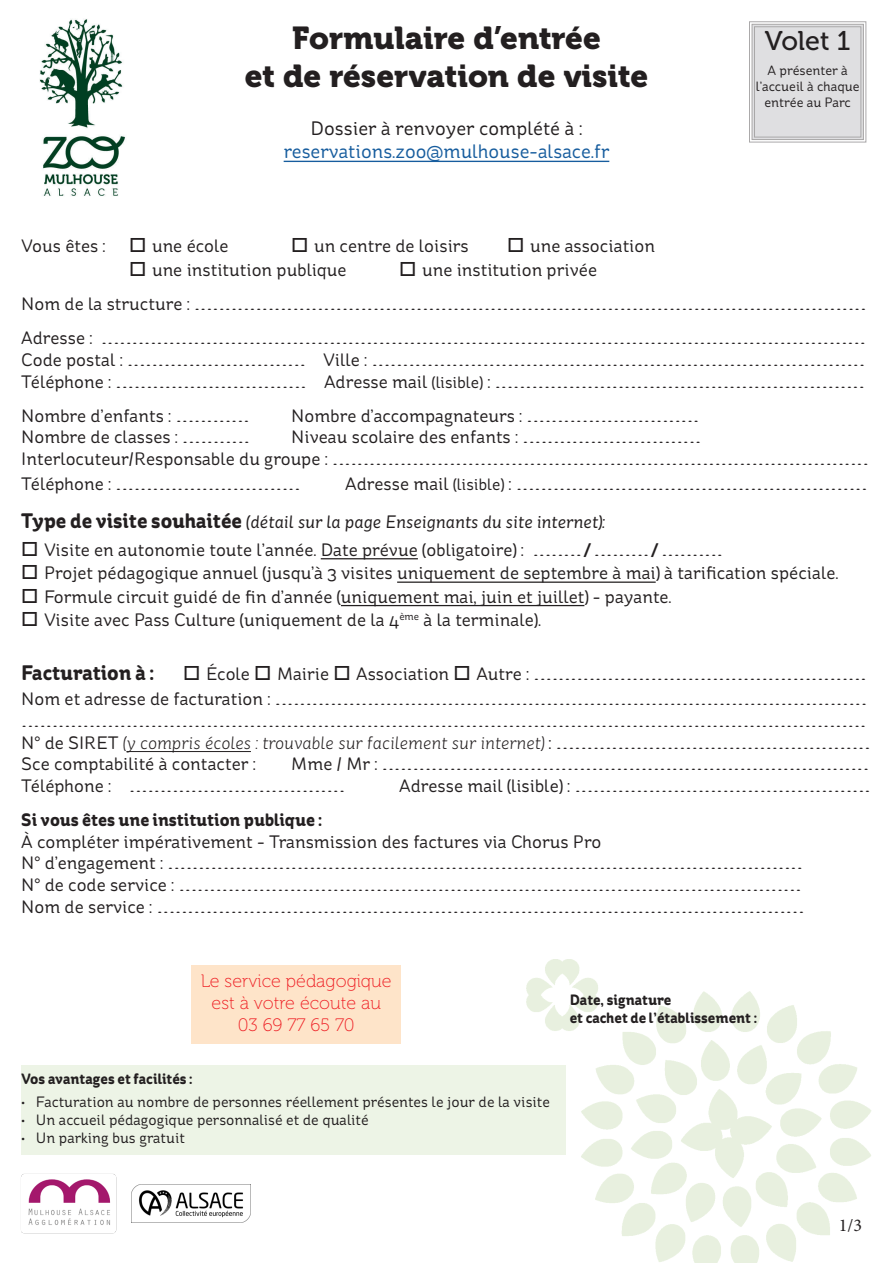
<style>
.page{position:relative;width:893px;height:1263px;background:#fff}
.page>*{position:absolute;margin:0;border:0;box-sizing:border-box;transform-origin:0 0}
.Grand_titre{font:31.5px "Museo 900";color:#231f20}
.t1{font:27px "Museo 500";letter-spacing:-.005em;color:#231f20}
.Texte{font:700 21px "St Ryde";color:#231f20}
.Texte-2{font:19.5px "St Ryde";color:#175d9e}
.Texte-3{font:19.5px "St Ryde";color:#231f20}
.Texte-4{font:300 18px/21.6px "St Ryde";color:#231f20;scale:2.24 1}
.Texte-5{font:18px "St Ryde";color:#231f20}
.Texte-6{font:italic 18px "St Ryde";color:#231f20}
.t2{font:18px/21.6px "Museo 100";color:#ee1d23;text-align:center}
.t3{font:18px "Minion Pro";color:#231f20}
.t4{font:15px "St Ryde";color:#231f20}
.Texte-7{font:700 15px "St Ryde";color:#231f20}
.t5{font:13.5px/16.2px "St Ryde";color:#231f20;text-align:center}
.s1{font-weight:400}
.s2{font-weight:400;font-size:16.5px}
.s3{font-weight:300}
.s4{font-weight:700;font-style:normal;font-size:21px}
.s5{font-style:italic}
.s6{font-weight:700}
</style>
<div class="page">
<img style="left:526px;top:959px;width:345px;height:304px">
<hr style="left:284px;top:161px;width:325px;height:1px;background:#175d9e">
<hr style="left:321px;top:558px;width:97px;height:1px;background:#231f20">
<hr style="left:397px;top:581px;width:259px;height:2px;background:#231f20">
<hr style="left:341px;top:605px;width:243px;height:1px;background:#231f20">
<hr style="left:127px;top:751px;width:124px;height:1px;background:#231f20">
<div style="left:21px;top:1065px;width:545px;height:31px;background:#edf4e6"></div>
<div style="left:21px;top:1088px;width:545px;height:30px;background:#edf4e6"></div>
<div style="left:21px;top:1106px;width:545px;height:30px;background:#edf4e6"></div>
<div style="left:21px;top:1124px;width:545px;height:30px;background:#edf4e6"></div>
<img style="left:39px;top:19px;width:87px;height:177px">
<svg style="left:749px;top:21px;width:118px;height:122px;background:#dbdbdd"></svg>
<div style="left:191px;top:965px;width:210px;height:57px;background:#fee4c9"></div>
<div style="left:191px;top:1008px;width:210px;height:35px;background:#fee4c9"></div>
<img style="left:131px;top:1184px;width:120px;height:39px">
<img style="left:21px;top:1173px;width:96px;height:61px">
<p class="Grand_titre" style="left:292px;top:20px;width:310px">Formulaire d’entrée</p>
<p class="Grand_titre" style="left:245px;top:58px;width:405px">et de réservation de visite</p>
<p class="Texte-3" style="left:311px;top:117px;width:273px">Dossier à renvoyer complété à :</p>
<p class="Texte-2" style="left:284px;top:140px;width:327px">reservations.zoo@mulhouse-alsace.fr</p>
<p class="t1" style="left:765px;top:26px;width:87px">Volet 1</p>
<p class="t5" style="left:756px;top:62px;width:105px">A présenter à l’accueil à chaque entrée au Parc</p>
<p class="Texte-5" style="left:21px;top:235px;width:209px">Vous êtes : □ une école</p>
<p class="Texte-5" style="left:291px;top:235px;width:179px">□ un centre de loisirs</p>
<p class="Texte-5" style="left:507px;top:235px;width:149px">□ une association</p>
<p class="Texte-5" style="left:129px;top:259px;width:219px">□ une institution publique</p>
<p class="Texte-5" style="left:399px;top:259px;width:199px">□ une institution privée</p>
<p class="Texte-4" style="left:21px;top:293px;width:379px"><span class="s1">Nom de la structure :</span> .............................................................................................................</p>
<p class="Texte-4" style="left:21px;top:327px;width:379px;text-align:justify"><span class="s1">Adresse :</span> ............................................................................................................................<br><span class="s1">Code postal :</span> ............................. <span class="s1">Ville :</span> ................................................................................<br><span class="s1">Téléphone :</span> ............................... <span class="s1">Adresse mail</span> <span class="s2">(lisible)</span> <span class="s1">:</span> ............................................................</p>
<p class="Texte-5" style="left:21px;top:405px;width:230px">Nombre d’enfants : <span class="s3">............</span></p>
<p class="Texte-4" style="left:291px;top:405px;width:184px"><span class="s1">Nombre d’accompagnateurs :</span> ............................</p>
<p class="Texte-5" style="left:21px;top:427px;width:230px">Nombre de classes : <span class="s3">...........</span></p>
<p class="Texte-4" style="left:291px;top:426px;width:185px"><span class="s1">Niveau scolaire des enfants :</span> .............................</p>
<p class="Texte-4" style="left:21px;top:446px;width:380px;line-height:25.2px"><span class="s1">Interlocuteur/Responsable du groupe :</span> .......................................................................................<br><span class="s1">Téléphone :</span> ..............................</p>
<p class="Texte-4" style="left:345px;top:473px;width:235px"><span class="s1">Adresse mail</span> <span class="s2">(lisible)</span> <span class="s1">:</span> .........................................................</p>
<p class="Texte-6" style="left:21px;top:511px;width:585px"><span class="s4">Type de visite souhaitée</span> (détail sur la page Enseignants du site internet):</p>
<p class="Texte-5" style="left:21px;top:539px;width:703px">□ Visite en autonomie toute l’année. Date prévue (obligatoire) : <span class="s3">......../........./..........</span></p>
<p class="Texte-5" style="left:21px;top:562px;width:819px">□ Projet pédagogique annuel (jusqu’à 3 visites uniquement de septembre à mai) à tarification spéciale.</p>
<p class="Texte-5" style="left:21px;top:586px;width:652px">□ Formule circuit guidé de fin d’année (uniquement mai, juin et juillet) - payante.</p>
<p class="Texte-5" style="left:21px;top:609px;width:521px">□ Visite avec Pass Culture (uniquement de la 4<sup>ème</sup> à la terminale).</p>
<p class="Texte" style="left:21px;top:660px;width:134px">Facturation à :</p>
<p class="Texte-4" style="left:183px;top:663px;width:307px">□ <span class="s1">École</span> □ <span class="s1">Mairie</span> □ <span class="s1">Association</span> □ <span class="s1">Autre :</span> ......................................................</p>
<p class="Texte-4" style="left:21px;top:688px;width:381px"><span class="s1">Nom et adresse de facturation :</span> ................................................................................................ .........................................................................................................................................<br><span class="s1">N° de SIRET</span> <span class="s5">(y compris écoles : trouvable sur facilement sur internet)</span> <span class="s1">:</span> ...................................................<br><span class="s1">Sce comptabilité à contacter :</span></p>
<p class="Texte-4" style="left:21px;top:753px;width:380px;text-indent:270px"><span class="s1">Mme / Mr :</span> ...............................................................................<br><span class="s1">Téléphone :</span> ...................................</p>
<p class="Texte-4" style="left:399px;top:775px;width:212px"><span class="s1">Adresse mail (lisible) :</span> ................................................</p>
<p class="Texte-4" style="left:21px;top:809px;width:351px"><span class="s6">Si vous êtes une institution publique :<br></span><span class="s1">À compléter impérativement - Transmission des factures via Chorus Pro<br>N° d’engagement :</span> .......................................................................................................<br><span class="s1">N° de code service :</span> .....................................................................................................<br><span class="s1">Nom de service :</span> .........................................................................................................</p>
<p class="t2" style="left:201px;top:971px;width:192px">Le service pédagogique est à votre écoute au</p>
<p class="t2" style="left:238px;top:1014px;width:118px">03 69 77 65 70</p>
<p class="Texte-7" style="left:21px;top:1070px;width:173px">Vos avantages et facilités :</p>
<p class="t4" style="left:21px;top:1092px;width:530px">• Facturation au nombre de personnes réellement présentes le jour de la visite</p>
<p class="t4" style="left:21px;top:1110px;width:349px">• Un accueil pédagogique personnalisé et de qualité</p>
<p class="t4" style="left:21px;top:1128px;width:165px">• Un parking bus gratuit</p>
<p class="Texte-7" style="left:570px;top:991px;width:103px">Date, signature</p>
<p class="Texte-7" style="left:570px;top:1009px;width:189px">et cachet de l’établissement :</p>
<p class="t3" style="left:839px;top:1213px;width:25px">1/3</p>
</div>
